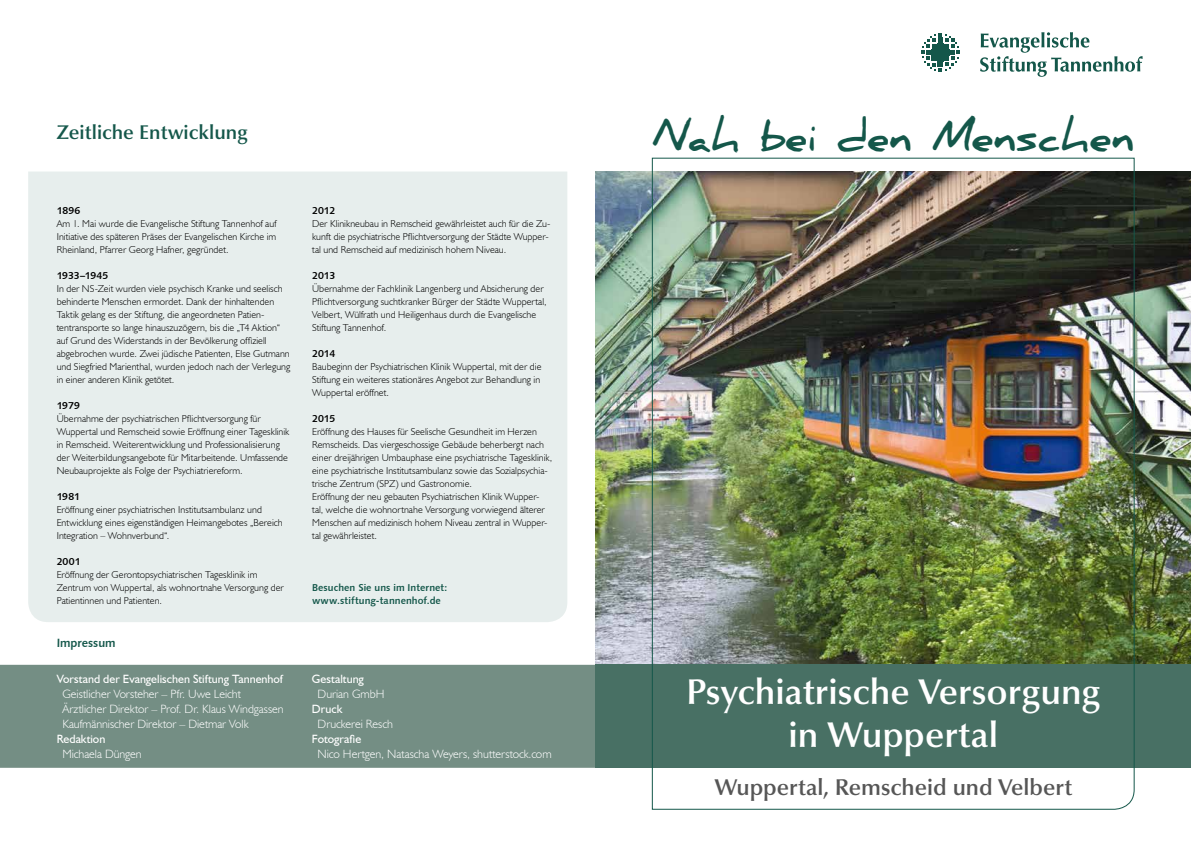
<style>
.page{position:relative;width:1191px;height:842px;background:#fff}
.page>*{position:absolute;margin:0;border:0;box-sizing:border-box;transform-origin:0 0}
.t1{font:700 42px "Daniel";color:#14574a}
.t2{font:600 36px/43.2px "Optima LT Std";color:#fff;text-align:center}
.t3{font:600 23px "Optima LT Std";color:#565656}
.t4{font:600 20px "Optima LT Std";color:#14574a}
.t5{font:300 12px/15px "Humanist 521 BT";letter-spacing:-.005em;color:#fff}
.t6{font:12px "Humanist 521 BT";color:#fff}
.t7{font:12px "Humanist 531 BT Bold A";letter-spacing:-.005em;color:#14574a}
.t8{font:300 10px/13px "Humanist 521 BT";letter-spacing:.005em;color:#000}
.t9{font:10px/13px "Humanist 531 BT Bold A";letter-spacing:.005em;color:#14574a}
.t10{font:10px "Humanist 531 BT Bold A";color:#000}
</style>
<div class="page">
<img style="left:595px;top:171px;width:596px;height:494px">
<div style="left:0;top:665px;width:595px;height:103px;background:#748e84"></div>
<div style="left:28px;top:171px;width:539px;height:451px;background:#e7eeed"></div>
<svg style="left:921px;top:33px;width:39px;height:39px"></svg>
<svg style="left:980px;top:32px;width:162px;height:45px"></svg>
<div style="left:595px;top:665px;width:596px;height:103px;background:#487064"></div>
<img style="left:652px;top:158px;width:482px;height:651px">
<h3 class="t4" style="left:57px;top:121px;width:192px">Zeitliche Entwicklung</h3>
<p class="t10" style="left:57px;top:204px;width:25px">1896</p>
<p class="t8" style="left:57px;top:217px;width:221px;text-align:justify">Am 1. Mai wurde die Evangelische Stiftung Tannenhof auf Initiative des späteren Präses der Evangelischen Kirche im Rheinland, Pfarrer Georg Hafner, gegründet.</p>
<p class="t10" style="left:57px;top:269px;width:53px">1933–1945</p>
<p class="t8" style="left:57px;top:282px;width:235px">In der NS-Zeit wurden viele psychisch Kranke und seelisch behinderte Menschen ermordet. Dank der hinhaltenden Taktik gelang es der Stiftung, die angeordneten Patien&shy;tentransporte so lange hinauszuzögern, bis die „T4 Aktion“ auf Grund des Widerstands in der Bevölkerung offiziell abgebrochen wurde. Zwei jüdische Patienten, Else Gutmann und Siegfried Marienthal, wurden jedoch nach der Verlegung in einer anderen Klinik getötet.</p>
<p class="t10" style="left:57px;top:399px;width:25px">1979</p>
<p class="t8" style="left:57px;top:412px;width:234px">Übernahme der psychiatrischen Pflichtversorgung für Wuppertal und Remscheid sowie Eröffnung einer Tagesklinik in Remscheid. Weiterentwicklung und Professionalisierung der Weiterbildungsangebote für Mitarbeitende. Umfassende Neubauprojekte als Folge der Psychiatriereform.</p>
<p class="t10" style="left:57px;top:490px;width:25px">1981</p>
<p class="t8" style="left:57px;top:503px;width:227px">Eröffnung einer psychiatrischen Institutsambulanz und<br>Entwicklung eines eigenständigen Heimangebotes „Bereich<br>Integration – Wohnverbund“.</p>
<p class="t10" style="left:57px;top:555px;width:25px">2001</p>
<p class="t8" style="left:57px;top:568px;width:229px">Eröffnung der Gerontopsychiatrischen Tagesklinik im<br>Zentrum von Wuppertal, als wohnortnahe Versorgung der<br>Patientinnen und Patienten.</p>
<p class="t7" style="left:57px;top:636px;width:61px">Impressum</p>
<p class="t6" style="left:57px;top:671px;width:228px">Vorstand der Evangelischen Stiftung Tannenhof</p>
<p class="t5" style="left:62px;top:686px;width:223px">Geistlicher Vorsteher – Pfr. Uwe Leicht<br>Ärztlicher Direktor – Prof. Dr. Klaus Windgassen<br>Kaufmännischer Direktor – Dietmar Volk</p>
<p class="t6" style="left:57px;top:731px;width:50px">Redaktion</p>
<p class="t5" style="left:62px;top:746px;width:81px">Michaela Düngen</p>
<p class="t10" style="left:312px;top:204px;width:25px">2012</p>
<p class="t8" style="left:312px;top:217px;width:240px">Der Klinikneubau in Remscheid gewährleistet auch für die Zu&shy;kunft die psychiatrische Pflichtversorgung der Städte Wupper&shy;tal und Remscheid auf medizinisch hohem Niveau.</p>
<p class="t10" style="left:312px;top:269px;width:25px">2013</p>
<p class="t8" style="left:312px;top:282px;width:236px">Übernahme der Fachklinik Langenberg und Absicherung der Pflichtversorgung suchtkranker Bürger der Städte Wuppertal, Velbert, Wülfrath und Heiligenhaus durch die Evangelische Stiftung Tannenhof.</p>
<p class="t10" style="left:312px;top:347px;width:25px">2014</p>
<p class="t8" style="left:312px;top:360px;width:231px">Baubeginn der Psychiatrischen Klinik Wuppertal, mit der die<br>Stiftung ein weiteres stationäres Angebot zur Behandlung in<br>Wuppertal eröffnet.</p>
<p class="t10" style="left:312px;top:412px;width:25px">2015</p>
<p class="t8" style="left:312px;top:425px;width:242px">Eröffnung des Hauses für Seelische Gesundheit im Herzen Remscheids. Das viergeschossige Gebäude beherbergt nach einer dreijährigen Umbauphase eine psychiatrische Tagesklinik, eine psychiatrische Institutsambulanz sowie das Sozialpsychia&shy;trische Zentrum (SPZ) und Gastronomie.<br>Eröffnung der neu gebauten Psychiatrischen Klinik Wupper&shy;tal, welche die wohnortnahe Versorgung vorwiegend älterer Menschen auf medizinisch hohem Niveau zentral in Wupper&shy;tal gewährleistet.</p>
<p class="t9" style="left:312px;top:581px;width:137px">Besuchen Sie uns im Internet: www.stiftung-tannenhof.de</p>
<p class="t6" style="left:312px;top:671px;width:54px">Gestaltung</p>
<p class="t5" style="left:317px;top:686px;width:68px">Durian GmbH</p>
<p class="t6" style="left:312px;top:701px;width:32px">Druck</p>
<p class="t5" style="left:317px;top:716px;width:77px">Druckerei Resch</p>
<p class="t6" style="left:312px;top:731px;width:51px">Fotografie</p>
<p class="t5" style="left:317px;top:746px;width:235px">Nico Hertgen, Natascha Weyers, shutterstock.com</p>
<h1 class="t1" style="left:652px;top:111px;width:483px">Nah bei den Menschen</h1>
<h2 class="t2" style="left:686px;top:670px;width:416px">Psychiatrische Versorgung in Wuppertal</h2>
<h3 class="t3" style="left:714px;top:773px;width:359px">Wuppertal, Remscheid und Velbert</h3>
</div>
